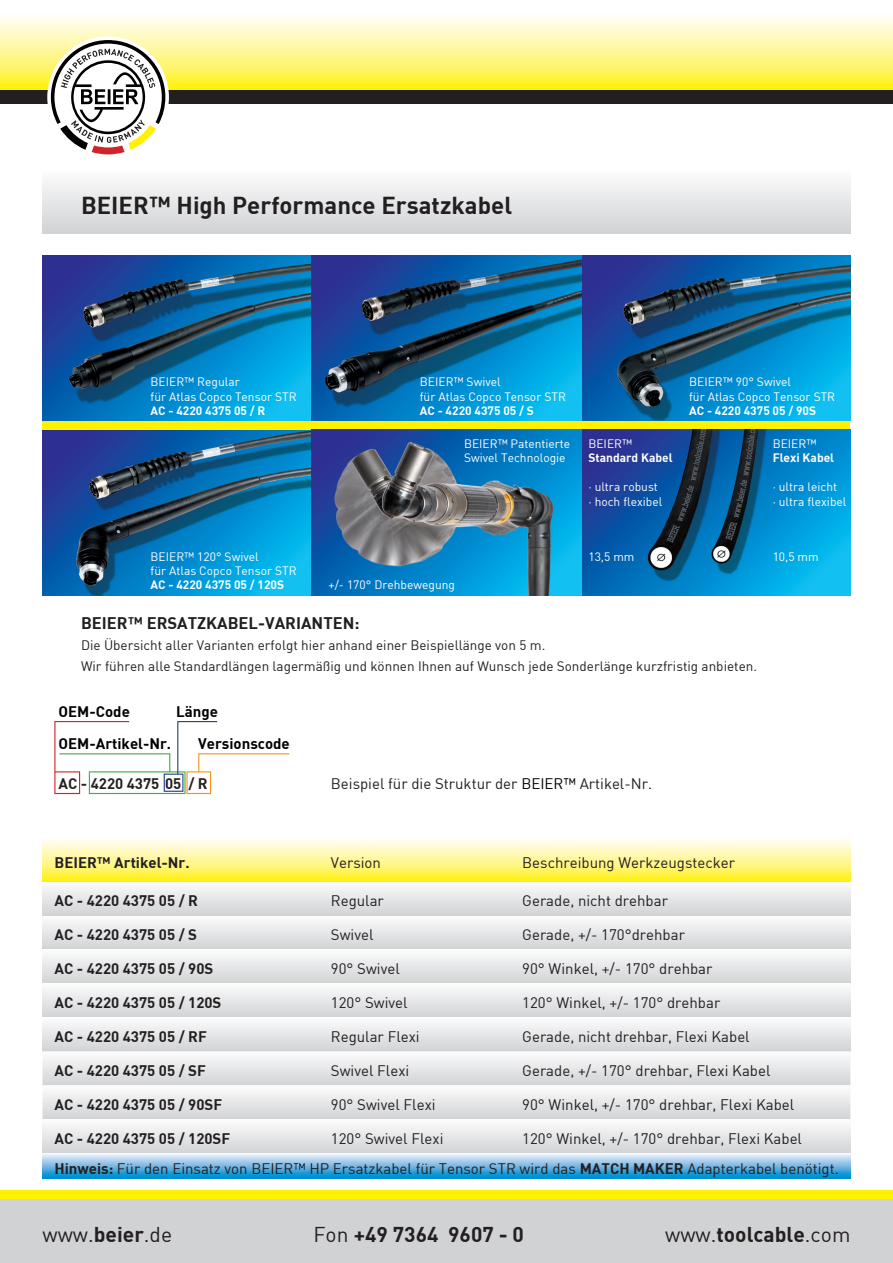
<style>
.page{position:relative;width:893px;height:1263px;background:#fff}
.page>*{position:absolute;margin:0;border:0;box-sizing:border-box;transform-origin:0 0}
.t1{font:24px "DIN Bold";color:#231f20}
.t2{font:21px "DIN Bold";color:#231f20}
.t3{font:21px "DIN";color:#231f20}
.t4{font:16.5px "DIN Bold";color:#231f20}
.t5{font:15px "DIN";color:#231f20}
.t6{font:15px "DIN Bold";color:#231f20}
.t7{font:15px/32.2px "DIN Bold";color:#000}
.t8{font:13.5px/21px "DIN";color:#231f20}
.t9{font:12px/14.4px "DIN";color:#fff}
.t10{font:12px "DIN Bold";color:#fff}
.s1{color:#000}
.s2{font-family:"DIN Bold"}
.s3{font-family:"DIN Light Alternate";color:#000}
.s4{font-family:"DIN"}
</style>
<div class="page">
<div style="left:0;top:1199px;width:893px;height:64px;background:#d1d2d4"></div>
<div style="left:0;top:1191px;width:893px;height:8px;background:#fff101"></div>
<div style="left:43px;top:170px;width:807px;height:64px;background:linear-gradient(to bottom,#fcfdfd,#d1d2d5)"></div>
<img style="left:43px;top:255px;width:807px;height:166px">
<img style="left:43px;top:429px;width:807px;height:166px">
<div style="left:43px;top:421px;width:807px;height:8px;background:#fff101"></div>
<svg style="left:54px;top:721px;width:235px;height:73px"></svg>
<div style="left:43px;top:915px;width:807px;height:34px;background:linear-gradient(to bottom,#fcfdfd,#d3d4d7)"></div>
<div style="left:43px;top:881px;width:807px;height:34px;background:linear-gradient(to bottom,#fcfdfd,#d3d4d7)"></div>
<svg style="left:43px;top:840px;width:807px;height:41px"></svg>
<svg style="left:43px;top:955px;width:807px;height:224px"></svg>
<div style="left:0;top:89px;width:893px;height:15px;background:#231f20"></div>
<svg style="left:0;top:16px;width:893px;height:73px"></svg>
<div style="left:47px;top:36px;width:122px;height:122px;background:#fff;border-radius:50%"></div>
<svg style="left:51px;top:40px;width:114px;height:114px"></svg>
<h1 class="t1" style="left:81px;top:190px;width:433px">BEIER™ High Performance Ersatzkabel</h1>
<p class="t9" style="left:151px;top:374px;width:148px">BEIER™ Regular<br>für Atlas Copco Tensor STR</p>
<p class="t10" style="left:151px;top:403px;width:116px">AC - 4220 4375 05 / R</p>
<p class="t9" style="left:151px;top:549px;width:148px">BEIER™ 120° Swivel<br>für Atlas Copco Tensor STR</p>
<p class="t10" style="left:151px;top:577px;width:135px">AC - 4220 4375 05 / 120S</p>
<p class="t9" style="left:420px;top:374px;width:148px">BEIER™ Swivel<br>für Atlas Copco Tensor STR</p>
<p class="t10" style="left:420px;top:403px;width:115px">AC - 4220 4375 05 / S</p>
<p class="t9" style="left:464px;top:436px;width:108px">BEIER™ Patentierte<br>Swivel Technologie</p>
<p class="t9" style="left:328px;top:578px;width:128px">+/- 170° Drehbewegung</p>
<p class="t9" style="left:588px;top:436px;width:45px">BEIER™</p>
<p class="t10" style="left:588px;top:450px;width:86px">Standard Kabel</p>
<p class="t9" style="left:588px;top:479px;width:75px">· ultra robust · hoch flexibel</p>
<p class="t9" style="left:689px;top:374px;width:148px">BEIER™ 90° Swivel<br>für Atlas Copco Tensor STR</p>
<p class="t10" style="left:689px;top:403px;width:129px">AC - 4220 4375 05 / 90S</p>
<p class="t9" style="left:773px;top:436px;width:45px">BEIER™</p>
<p class="t10" style="left:773px;top:450px;width:63px">Flexi Kabel</p>
<p class="t9" style="left:773px;top:479px;width:75px">· ultra leicht<br>· ultra flexibel</p>
<p class="t9" style="left:588px;top:549px;width:48px">13,5 mm</p>
<p class="t9" style="left:773px;top:549px;width:48px">10,5 mm</p>
<p class="t4" style="left:81px;top:612px;width:280px">BEIER™ ERSATZKABEL-VARIANTEN:</p>
<p class="t8" style="left:81px;top:634px;width:678px">Die Übersicht aller Varianten erfolgt hier anhand einer Beispiellänge von 5 m.<br>Wir führen alle Standardlängen lagermäßig und können Ihnen auf Wunsch jede Sonderlänge kurzfristig anbieten.</p>
<p class="t7" style="left:59px;top:695px;width:73px">OEM-Code</p>
<p class="t7" style="left:198px;top:695px;width:93px;text-indent:-22px">Länge<br>Versionscode</p>
<p class="t7" style="left:59px;top:727px;width:114px">OEM-Artikel-Nr.</p>
<p class="t6" style="left:59px;top:774px;width:151px">AC - 4220 4375 05 / R</p>
<p class="t5" style="left:331px;top:774px;width:323px">Beispiel für die Struktur der <span class="s1">BEIER™</span> Artikel-Nr.</p>
<p class="t6" style="left:55px;top:852px;width:137px">BEIER™ Artikel-Nr.</p>
<p class="t5" style="left:331px;top:853px;width:52px">Version</p>
<p class="t5" style="left:522px;top:853px;width:214px">Beschreibung Werkzeugstecker</p>
<p class="t6" style="left:55px;top:891px;width:145px">AC - 4220 4375 05 / R</p>
<p class="t5" style="left:331px;top:891px;width:55px">Regular</p>
<p class="t5" style="left:522px;top:891px;width:147px">Gerade, nicht drehbar</p>
<p class="t6" style="left:55px;top:925px;width:144px">AC - 4220 4375 05 / S</p>
<p class="t5" style="left:331px;top:925px;width:44px">Swivel</p>
<p class="t5" style="left:522px;top:925px;width:164px">Gerade, +/- 170°drehbar</p>
<p class="t6" style="left:55px;top:959px;width:160px">AC - 4220 4375 05 / 90S</p>
<p class="t5" style="left:331px;top:959px;width:70px">90° Swivel</p>
<p class="t5" style="left:522px;top:959px;width:192px">90° Winkel, +/- 170° drehbar</p>
<p class="t6" style="left:55px;top:993px;width:168px">AC - 4220 4375 05 / 120S</p>
<p class="t5" style="left:331px;top:993px;width:78px">120° Swivel</p>
<p class="t5" style="left:522px;top:993px;width:200px">120° Winkel, +/- 170° drehbar</p>
<p class="t6" style="left:55px;top:1027px;width:154px">AC - 4220 4375 05 / RF</p>
<p class="t5" style="left:331px;top:1027px;width:90px">Regular Flexi</p>
<p class="t5" style="left:522px;top:1027px;width:229px">Gerade, nicht drehbar, Flexi Kabel</p>
<p class="t6" style="left:55px;top:1061px;width:153px">AC - 4220 4375 05 / SF</p>
<p class="t5" style="left:331px;top:1061px;width:80px">Swivel Flexi</p>
<p class="t5" style="left:522px;top:1061px;width:250px">Gerade, +/- 170° drehbar, Flexi Kabel</p>
<p class="t6" style="left:55px;top:1095px;width:169px">AC - 4220 4375 05 / 90SF</p>
<p class="t5" style="left:331px;top:1095px;width:106px">90° Swivel Flexi</p>
<p class="t5" style="left:522px;top:1095px;width:273px">90° Winkel, +/- 170° drehbar, Flexi Kabel</p>
<p class="t6" style="left:55px;top:1129px;width:177px">AC - 4220 4375 05 / 120SF</p>
<p class="t5" style="left:331px;top:1129px;width:114px">120° Swivel Flexi</p>
<p class="t5" style="left:522px;top:1129px;width:281px">120° Winkel, +/- 170° drehbar, Flexi Kabel</p>
<p class="t5" style="left:55px;top:1159px;width:786px"><span class="s2">Hinweis:</span> Für den Einsatz von BEIER<span class="s3">™</span> HP Ersatzkabel für Tensor STR wird das <span class="s2">MATCH MAKER</span> Adapterkabel benötigt.</p>
<h2 class="t2" style="left:313px;top:1220px;width:212px"><span class="s4">Fon</span> +49 7364 9607 - 0</h2>
<h2 class="t3" style="left:43px;top:1221px;width:131px">www.<span class="s2">beier</span>.de</h2>
<h2 class="t2" style="left:665px;top:1220px;width:187px"><span class="s4">www.</span>toolcable<span class="s4">.com</span></h2>
</div>
